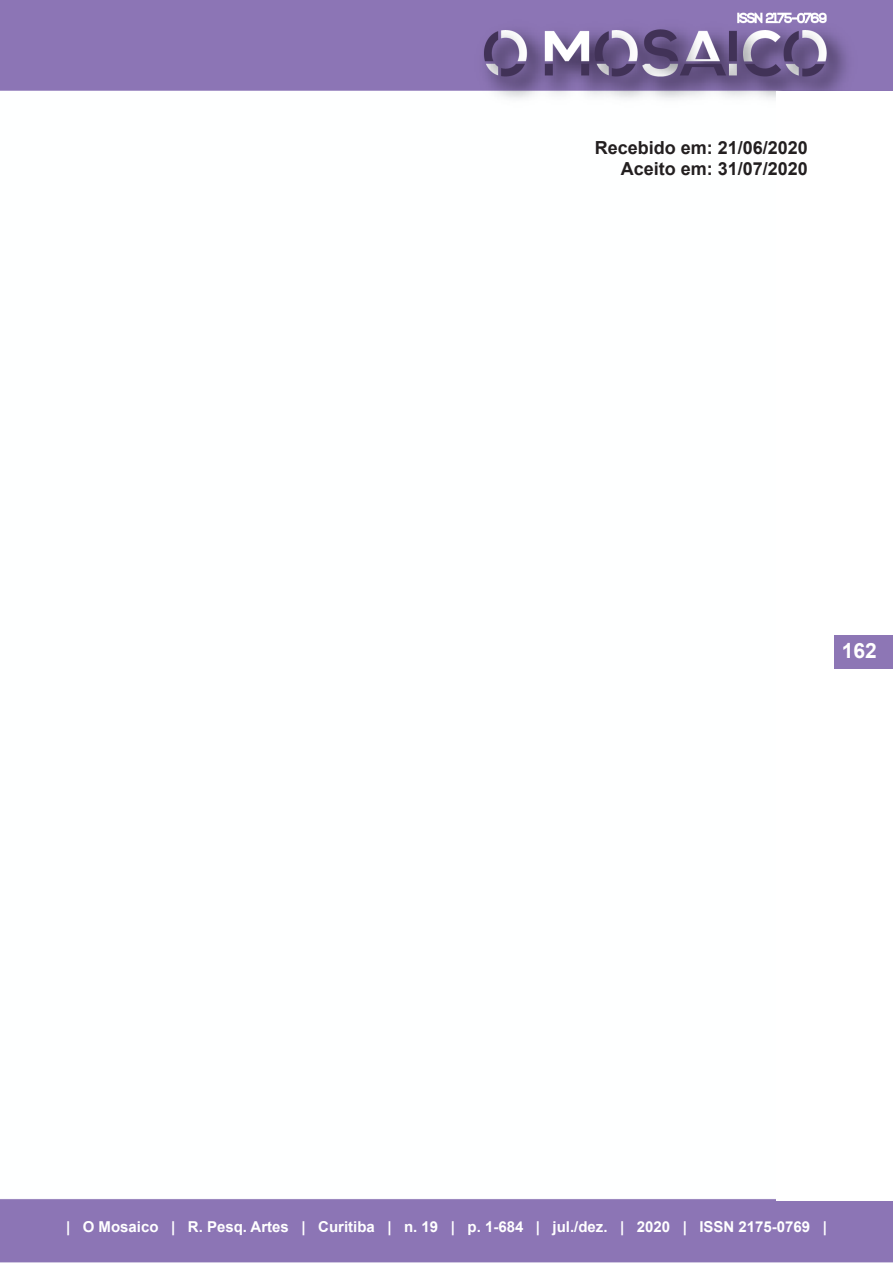
<style>
.page{position:relative;width:893px;height:1263px;background:#fff}
.page>*{position:absolute;margin:0;border:0;box-sizing:border-box;transform-origin:0 0}
.t1{font:700 21px "Arial";color:#fff}
.Recebido{font:700 18px "Arial";color:#231f20}
.t2{font:700 15px "Arial";color:#fff}
</style>
<div class="page">
<img style="left:0;top:0;width:893px;height:1263px">
<div style="left:777px;top:92px;width:116px;height:1109px;background:#fff"></div>
<div style="left:834px;top:635px;width:59px;height:33px;background:#8d76b5"></div>
<p class="Recebido" style="left:595px;top:135px;width:215px">Recebido em: 21/06/2020</p>
<p class="Recebido" style="left:621px;top:156px;width:189px">Aceito em: 31/07/2020</p>
<h1 class="t1" style="left:842px;top:636px;width:37px">162</h1>
<p class="t2" style="left:66px;top:1216px;width:762px">| O Mosaico | R. Pesq. Artes | Curitiba | n. 19 | p. 1-684 | jul./dez. | 2020 | ISSN 2175-0769 |</p>
</div>
